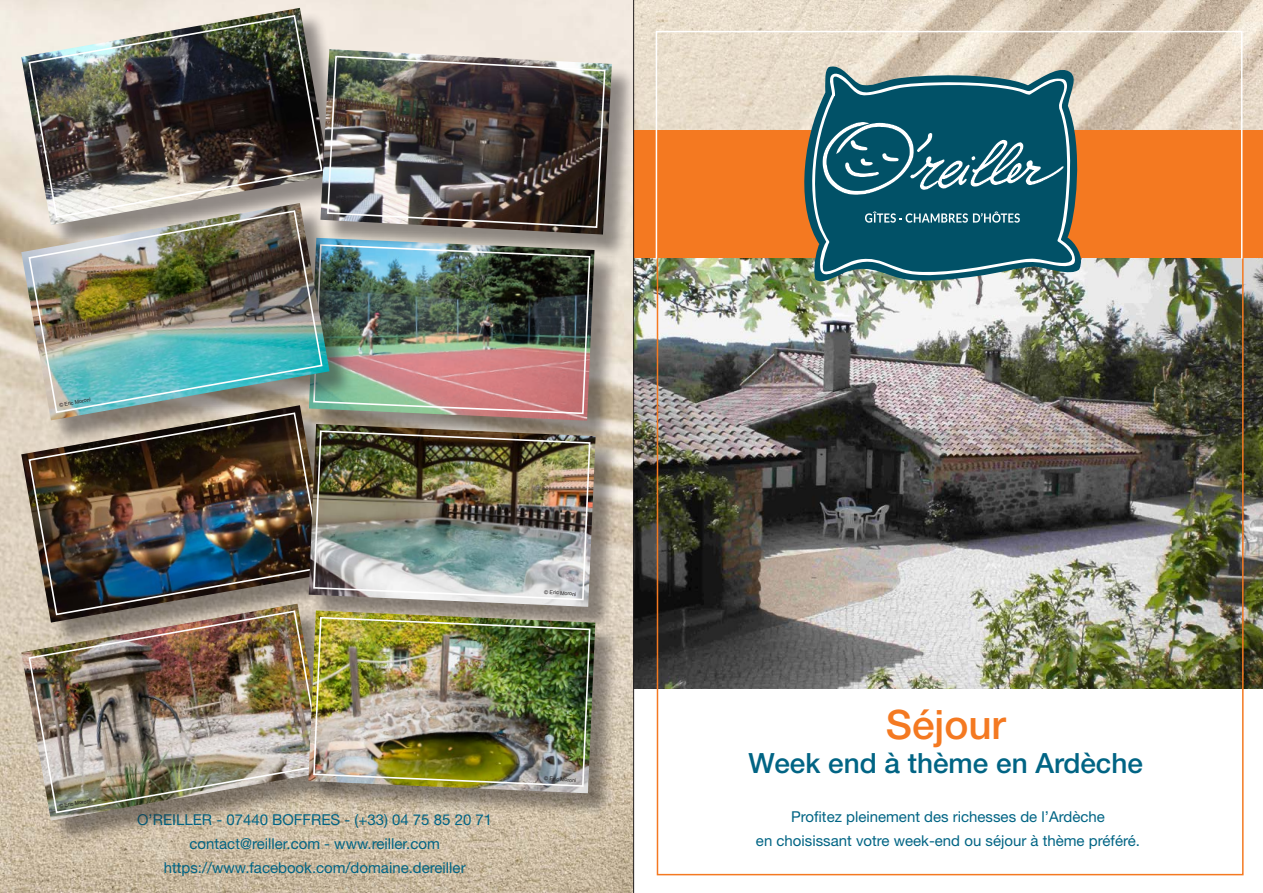
<style>
.page{position:relative;width:1263px;height:893px;background:#fff}
.page>*{position:absolute;margin:0;border:0;box-sizing:border-box;transform-origin:0 0}
.t1{font:500 40.5px "Helvetica Neue LT Std";color:#f47921}
.t2{font:500 27.9px "Helvetica Neue LT Std";color:#016484}
.t3{font:15px/24px "Helvetica Neue LT Std";color:#016484;text-align:center}
.t4{font:5.25px "Arial";color:#231f20}
</style>
<div class="page">
<img style="left:0;top:0;width:633px;height:893px">
<img style="left:634px;top:0;width:629px;height:130px">
<img style="left:634px;top:258px;width:629px;height:431px">
<div style="left:634px;top:130px;width:629px;height:128px;background:#f47921"></div>
<img style="left:798px;top:63px;width:287px;height:222px">
<svg style="left:812px;top:71px;width:265px;height:207px;background:#2b6a79"></svg>
<svg style="left:865px;top:211px;width:155px;height:12px;background:#4d8594"></svg>
<svg style="left:822px;top:122px;width:242px;height:73px;background:#2d6f81"></svg>
<hr style="left:633px;top:0;width:1px;height:893px;background:#231f20">
<div style="left:656px;top:31px;width:586px;height:228px;border:2px solid #fff"></div>
<img style="left:21px;top:8px;width:309px;height:195px">
<div style="left:25px;top:607px;width:327px;height:238px;background:#231f20;opacity:.47"></div>
<img style="left:21px;top:604px;width:306px;height:217px">
<img style="left:28px;top:14px;width:295px;height:189px">
<img style="left:28px;top:445px;width:284px;height:164px">
<img style="left:28px;top:609px;width:284px;height:205px">
<div style="left:312px;top:241px;width:307px;height:204px;background:#231f20;opacity:.47"></div>
<img style="left:354px;top:259px;width:240px;height:162px">
<img style="left:354px;top:259px;width:237px;height:156px">
<div style="left:324px;top:52px;width:313px;height:207px;background:#231f20;opacity:.47"></div>
<img style="left:320px;top:49px;width:292px;height:186px">
<img style="left:326px;top:55px;width:280px;height:174px">
<div style="left:25px;top:207px;width:329px;height:238px;background:#231f20;opacity:.47"></div>
<img style="left:21px;top:203px;width:309px;height:217px">
<div style="left:312px;top:427px;width:308px;height:205px;background:#231f20;opacity:.47"></div>
<img style="left:309px;top:424px;width:287px;height:183px">
<div style="left:311px;top:613px;width:309px;height:205px;background:#231f20;opacity:.47"></div>
<img style="left:308px;top:610px;width:287px;height:183px">
<img style="left:28px;top:209px;width:295px;height:205px">
<img style="left:312px;top:430px;width:279px;height:171px">
<img style="left:312px;top:616px;width:279px;height:172px">
<p class="t4" style="left:59px;top:401px;width:33px;rotate:-10deg">© Eric Moroni</p>
<p class="t4" style="left:545px;top:588px;width:33px;rotate:4deg">© Eric Moroni</p>
<p class="t4" style="left:59px;top:803px;width:33px;rotate:-10deg">© Eric Moroni</p>
<p class="t3" style="left:137px;top:808px;width:356px">O’REILLER - 07440 BOFFRES - (+33) 04 75 85 20 71</p>
<p class="t3" style="left:189px;top:832px;width:252px">contact@reiller.com - www.reiller.com</p>
<p class="t3" style="left:164px;top:856px;width:303px">https://www.facebook.com/domaine.dereiller</p>
<p class="t4" style="left:545px;top:775px;width:33px;rotate:4deg">© Eric Moroni</p>
<p class="t1" style="left:886px;top:700px;width:122px">Séjour</p>
<p class="t2" style="left:749px;top:746px;width:396px">Week end à thème en Ardèche</p>
<p class="t3" style="left:756px;top:804px;width:385px">Profitez pleinement des richesses de l’Ardèche<br>en choisissant votre week-end ou séjour à thème préféré.</p>
</div>
